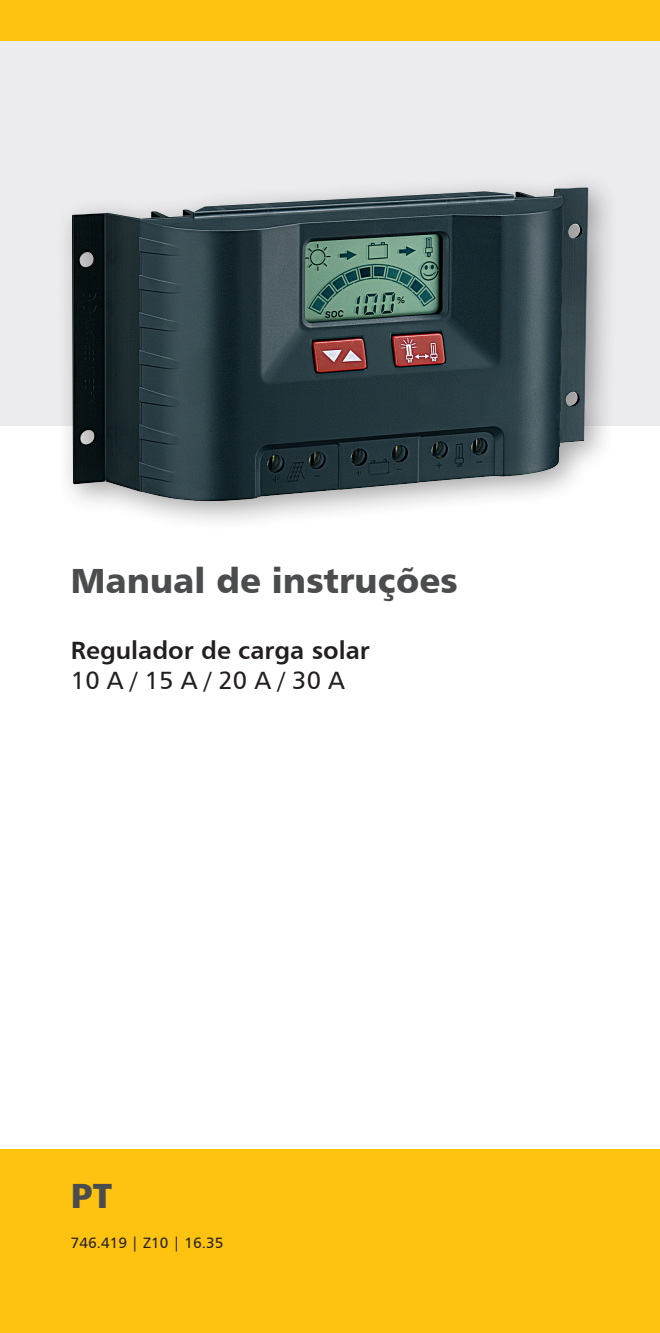
<style>
.page{position:relative;width:660px;height:1333px;background:#fff}
.page>*{position:absolute;margin:0;border:0;box-sizing:border-box;transform-origin:0 0}
.t1{font:35px "Humanist 777 BT Black B";color:#4b4c4d}
.t2{font:25px "Humanist 777 BT Bold B";color:#231f20}
.t3{font:25px "Humanist 777 BT Roman B";color:#231f20}
.t4{font:15px "Humanist 777 BT Roman B";color:#231f20}
</style>
<div class="page">
<div style="left:0;top:0;width:659px;height:425px;background:#ececee"></div>
<div style="left:55px;top:172px;width:563px;height:360px;background:#231f20;opacity:.4"></div>
<img style="left:72px;top:187px;width:515px;height:315px">
<div style="left:0;top:1149px;width:659px;height:183px;background:#fec210"></div>
<div style="left:0;top:0;width:659px;height:40px;background:#fec210"></div>
<h1 class="t1" style="left:71px;top:558px;width:388px">Manual de instruções</h1>
<p class="t2" style="left:71px;top:634px;width:300px">Regulador de carga solar</p>
<p class="t3" style="left:71px;top:664px;width:275px">10 A / 15 A / 20 A / 30 A</p>
<h1 class="t1" style="left:71px;top:1173px;width:43px">PT</h1>
<p class="t4" style="left:71px;top:1233px;width:154px">746.419 | Z10 | 16.35</p>
</div>
